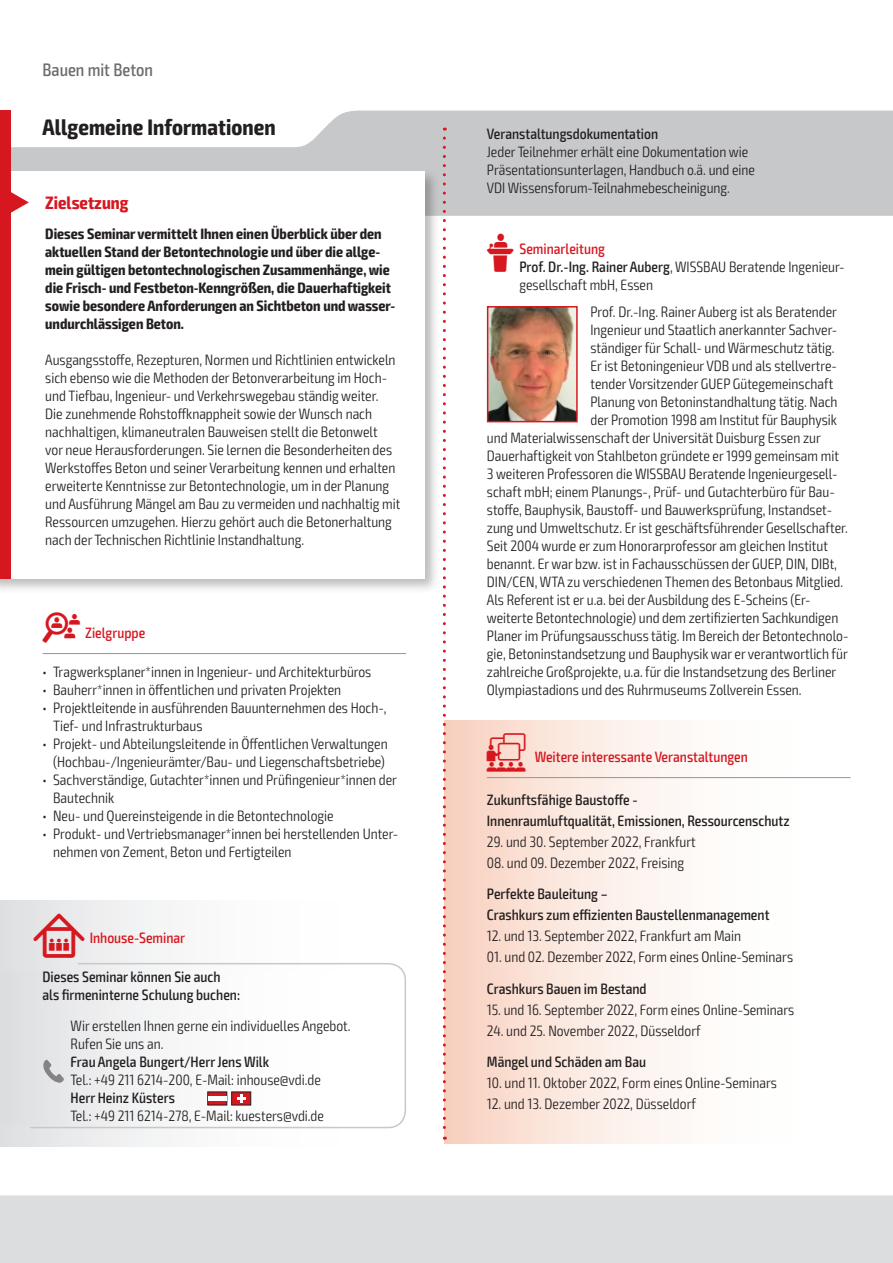
<style>
.page{position:relative;width:893px;height:1263px;background:#fff}
.page>*{position:absolute;margin:0;border:0;box-sizing:border-box;transform-origin:0 0}
.t1{font:700 condensed 22.5px "Exo 2";letter-spacing:.005em;color:#231f20}
.t2{font:500 condensed 18px "Exo 2";color:#6c6d70}
.t3{font:700 condensed 18px "Exo 2";color:#d7171f}
.t4{font:300 condensed 15px/18px "Exo 2";color:#231f20}
.t5{font:500 condensed 15px/21px "Exo 2";color:#231f20}
.t6{font:700 condensed 15px/18px "Exo 2";color:#231f20}
.t7{font:500 condensed 15px "Exo 2";color:#d7171f}
.s1{font-family:"VDI Iconset S4 A Regular";font-weight:400;font-stretch:normal;color:#d7171f}
.s2{font-weight:500;color:#d7171f}
.s3{font-weight:500}
.s4{font-family:"VDI Iconset S4 A Regular";font-weight:400;font-stretch:normal}
.s5{font-family:"VDI Iconset S4 A Regular";font-weight:400;font-stretch:normal;font-size:19.5px}
.s6{font-family:"VDI Iconset S4 A Regular";font-weight:400;font-stretch:normal;font-size:15.45px}
</style>
<div class="page">
<div style="left:0;top:1195px;width:893px;height:68px;background:#dcdddf"></div>
<svg style="left:11px;top:111px;width:881px;height:105px;fill:#c7c8ca"></svg>
<hr style="left:892px;top:111px;width:1px;height:105px;background:#d7171f">
<div style="left:0;top:111px;width:11px;height:63px;background:#d7171f"></div>
<div style="left:0;top:168px;width:440px;height:426px;background:#231f20;opacity:.3"></div>
<div style="left:0;top:171px;width:424px;height:408px;background:#fff"></div>
<div style="left:0;top:171px;width:11px;height:408px;background:#d7171f"></div>
<svg style="left:11px;top:192px;width:18px;height:21px"></svg>
<hr style="left:43px;top:653px;width:363px;height:1px;background:#939598">
<div style="left:444px;top:720px;width:406px;height:423px;background:linear-gradient(to right,#f8d8c9,#fff)"></div>
<hr style="left:487px;top:777px;width:363px;height:1px;background:#939598">
<div style="left:0;top:900px;width:406px;height:247px;background:linear-gradient(to right,#e4e5e7,#fff)"></div>
<svg style="left:29px;top:962px;width:377px;height:167px"></svg>
<div style="left:0;top:972px;width:383px;height:152px;background:linear-gradient(to right,#e2e3e5,#fff)"></div>
<svg style="left:207px;top:1091px;width:44px;height:14px"></svg>
<hr style="left:208px;top:1096px;width:19px;height:4px;background:#fff">
<svg style="left:43px;top:1060px;width:21px;height:23px"></svg>
<img style="left:490px;top:309px;width:85px;height:110px">
<div style="left:487px;top:306px;width:91px;height:116px;border:2px solid #d7171f"></div>
<svg style="left:443px;top:138px;width:3px;height:1002px"></svg>
<p class="t2" style="left:43px;top:59px;width:112px">Bauen mit Beton</p>
<h1 class="t1" style="left:43px;top:113px;width:235px">Allgemeine Informationen</h1>
<p class="t5" style="left:487px;top:124px;width:173px">Veranstaltungsdokumentation</p>
<p class="t4" style="left:487px;top:143px;width:270px">Jeder Teilnehmer erhält eine Dokumentation wie<br>Präsentationsunterlagen, Handbuch o.ä. und eine<br>VDI Wissensforum-Teilnahmebescheinigung.</p>
<p class="t6" style="left:45px;top:225px;width:352px">Dieses Seminar vermittelt Ihnen einen Überblick über den aktuellen Stand der Betontechnologie und über die allge&shy;mein gültigen betontechnologischen Zusammenhänge, wie die Frisch- und Festbeton-Kenngrößen, die Dauerhaftigkeit sowie besondere Anforderungen an Sichtbeton und wasser&shy;undurchlässigen Beton.</p>
<p class="t4" style="left:45px;top:351px;width:356px">Ausgangsstoffe, Rezepturen, Normen und Richtlinien entwickeln sich ebenso wie die Methoden der Betonverarbeitung im Hoch&shy;und Tiefbau, Ingenieur- und Verkehrswegebau ständig weiter.<br>Die zunehmende Rohstoffknappheit sowie der Wunsch nach nachhaltigen, klimaneutralen Bauweisen stellt die Betonwelt<br>vor neue Herausforderungen. Sie lernen die Besonderheiten des Werkstoffes Beton und seiner Verarbeitung kennen und erhalten erweiterte Kenntnisse zur Betontechnologie, um in der Planung und Ausführung Mängel am Bau zu vermeiden und nachhaltig mit Ressourcen umzugehen. Hierzu gehört auch die Betonerhaltung nach der Technischen Richtlinie Instandhaltung.</p>
<p class="t3" style="left:45px;top:192px;width:85px">Zielsetzung</p>
<p class="t4" style="left:519px;top:240px;width:327px;text-indent:-33px"><span class="s1">L</span> <span class="s2">Seminarleitung<br></span><span class="s3">Prof. Dr.-Ing. Rainer Auberg</span>, WISSBAU Beratende Ingenieur&shy;gesellschaft mbH, Essen</p>
<p class="t4" style="left:590px;top:303px;width:248px">Prof. Dr.-Ing. Rainer Auberg ist als Beratender</p>
<p class="t4" style="left:590px;top:321px;width:248px">Ingenieur und Staatlich anerkannter Sachver-</p>
<p class="t4" style="left:590px;top:339px;width:246px">ständiger für Schall- und Wärmeschutz tätig.</p>
<p class="t4" style="left:590px;top:357px;width:248px">Er ist Betoningenieur VDB und als stellvertre-</p>
<p class="t4" style="left:590px;top:375px;width:244px">tender Vorsitzender GUEP Gütegemeinschaft</p>
<p class="t4" style="left:590px;top:393px;width:249px">Planung von Betoninstandhaltung tätig. Nach</p>
<p class="t4" style="left:590px;top:411px;width:248px">der Promotion 1998 am Institut für Bauphysik</p>
<p class="t4" style="left:487px;top:429px;width:335px">und Materialwissenschaft der Universität Duisburg Essen zur</p>
<p class="t4" style="left:487px;top:447px;width:353px">Dauerhaftigkeit von Stahlbeton gründete er 1999 gemeinsam mit</p>
<p class="t4" style="left:487px;top:465px;width:352px">3 weiteren Professoren die WISSBAU Beratende Ingenieurgesell-</p>
<p class="t4" style="left:487px;top:483px;width:350px">schaft mbH; einem Planungs-, Prüf- und Gutachterbüro für Bau-</p>
<p class="t4" style="left:487px;top:501px;width:347px">stoffe, Bauphysik, Baustoff- und Bauwerksprüfung, Instandset-</p>
<p class="t4" style="left:487px;top:519px;width:362px">zung und Umweltschutz. Er ist geschäftsführender Gesellschafter.</p>
<p class="t4" style="left:487px;top:537px;width:343px">Seit 2004 wurde er zum Honorarprofessor am gleichen Institut</p>
<p class="t4" style="left:487px;top:555px;width:352px">benannt. Er war bzw. ist in Fachausschüssen der GUEP, DIN, DIBt,</p>
<p class="t4" style="left:487px;top:573px;width:358px">DIN/CEN, WTA zu verschiedenen Themen des Betonbaus Mitglied.</p>
<p class="t4" style="left:487px;top:591px;width:325px">Als Referent ist er u.a. bei der Ausbildung des E-Scheins (Er-</p>
<p class="t4" style="left:487px;top:609px;width:353px">weiterte Betontechnologie) und dem zertifizierten Sachkundigen</p>
<p class="t4" style="left:487px;top:627px;width:363px">Planer im Prüfungsausschuss tätig. Im Bereich der Betontechnolo-</p>
<p class="t4" style="left:487px;top:645px;width:362px">gie, Betoninstandsetzung und Bauphysik war er verantwortlich für</p>
<p class="t4" style="left:487px;top:663px;width:351px">zahlreiche Großprojekte, u.a. für die Instandsetzung des Berliner</p>
<p class="t4" style="left:487px;top:681px;width:316px">Olympiastadions und des Ruhrmuseums Zollverein Essen.</p>
<p class="t7" style="left:43px;top:624px;width:104px"><span class="s4">Z</span> Zielgruppe</p>
<p class="t4" style="left:43px;top:663px;width:330px">• Tragwerksplaner*innen in Ingenieur- und Architekturbüros</p>
<p class="t4" style="left:43px;top:681px;width:300px">• Bauherr*innen in öffentlichen und privaten Projekten</p>
<p class="t4" style="left:53px;top:699px;width:335px;text-indent:-11px">• Projektleitende in ausführenden Bauunternehmen des Hoch-,<br>Tief- und Infrastrukturbaus</p>
<p class="t4" style="left:43px;top:735px;width:347px;text-align:center">• Projekt- und Abteilungsleitende in Öffentlichen Verwaltungen (Hochbau-/Ingenieurämter/Bau- und Liegenschaftsbetriebe)</p>
<p class="t4" style="left:53px;top:771px;width:345px;text-indent:-11px">• Sachverständige, Gutachter*innen und Prüfingenieur*innen der<br>Bautechnik</p>
<p class="t4" style="left:43px;top:807px;width:293px">• Neu- und Quereinsteigende in die Betontechnologie</p>
<p class="t4" style="left:53px;top:825px;width:347px;text-indent:-11px">• Produkt- und Vertriebsmanager*innen bei herstellenden Unter&shy;nehmen von Zement, Beton und Fertigteilen</p>
<p class="t7" style="left:487px;top:748px;width:263px"><span class="s5">W</span> Weitere interessante Veranstaltungen</p>
<p class="t5" style="left:487px;top:789px;width:304px">Zukunftsfähige Baustoffe -<br>Innenraumluftqualität, Emissionen, Ressourcenschutz</p>
<p class="t4" style="left:487px;top:833px;width:210px">29. und 30. September 2022, Frankfurt</p>
<p class="t4" style="left:487px;top:854px;width:199px">08. und 09. Dezember 2022, Freising</p>
<p class="t5" style="left:487px;top:884px;width:284px">Perfekte Bauleitung –<br>Crashkurs zum effizienten Baustellenmanagement</p>
<p class="t4" style="left:487px;top:927px;width:256px">12. und 13. September 2022, Frankfurt am Main</p>
<p class="t4" style="left:487px;top:948px;width:308px">01. und 02. Dezember 2022, Form eines Online-Seminars</p>
<p class="t5" style="left:487px;top:978px;width:161px">Crashkurs Bauen im Bestand</p>
<p class="t4" style="left:487px;top:1001px;width:309px">15. und 16. September 2022, Form eines Online-Seminars</p>
<p class="t4" style="left:487px;top:1022px;width:215px">24. und 25. November 2022, Düsseldorf</p>
<p class="t5" style="left:487px;top:1052px;width:161px">Mängel und Schäden am Bau</p>
<p class="t4" style="left:487px;top:1074px;width:292px">10. und 11. Oktober 2022, Form eines Online-Seminars</p>
<p class="t4" style="left:487px;top:1095px;width:211px">12. und 13. Dezember 2022, Düsseldorf</p>
<p class="t7" style="left:33px;top:929px;width:153px"><span class="s6">I</span> Inhouse-Seminar</p>
<p class="t5" style="left:43px;top:968px;width:199px;line-height:18px">Dieses Seminar können Sie auch als firmeninterne Schulung buchen:</p>
<p class="t4" style="left:71px;top:1017px;width:282px">Wir erstellen Ihnen gerne ein individuelles Angebot.<br>Rufen Sie uns an.</p>
<p class="t5" style="left:71px;top:1052px;width:200px">Frau Angela Bungert/Herr Jens Wilk</p>
<p class="t4" style="left:71px;top:1071px;width:252px">Tel.: +49 211 6214-200, E-Mail: inhouse@vdi.de</p>
<p class="t5" style="left:71px;top:1088px;width:106px">Herr Heinz Küsters</p>
<p class="t4" style="left:71px;top:1107px;width:255px">Tel.: +49 211 6214-278, E-Mail: kuesters@vdi.de</p>
</div>
